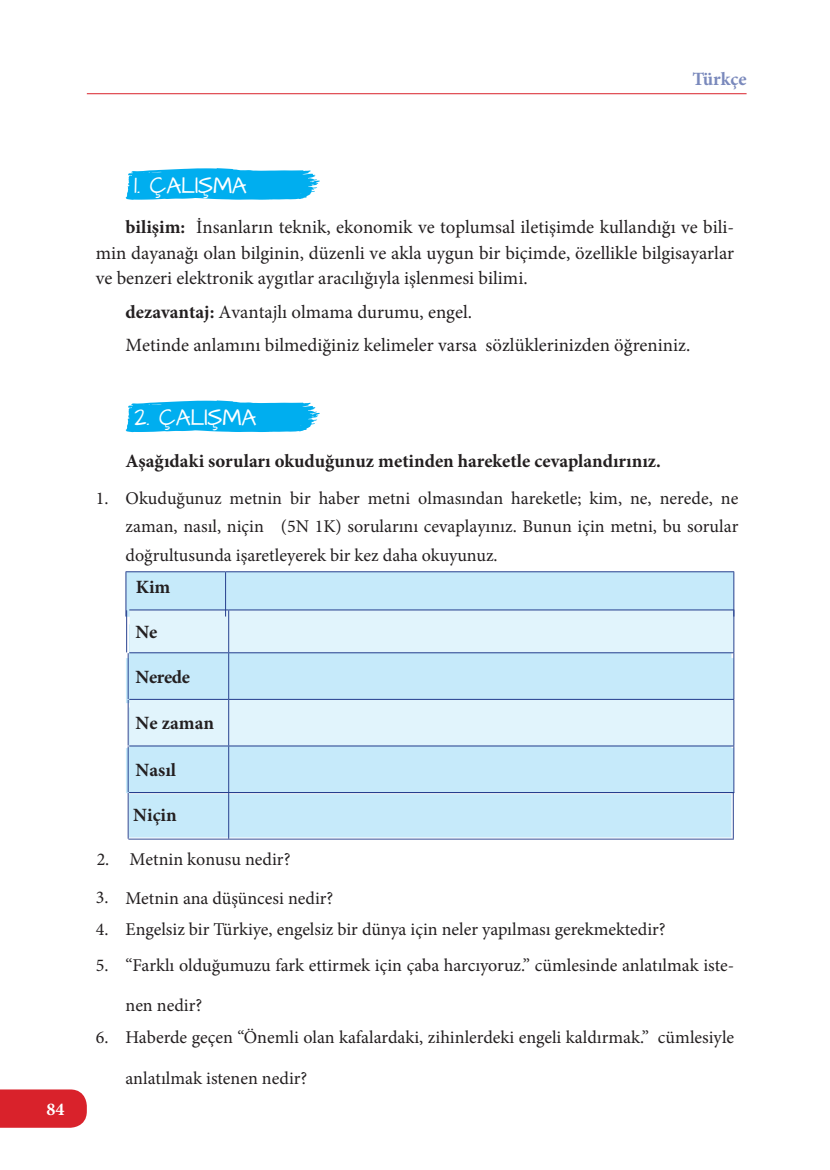
<style>
.page{position:relative;width:830px;height:1170px;background:#fff}
.page>*{position:absolute;margin:0;border:0;box-sizing:border-box;transform-origin:0 0}
.metin{font:18.75px/25.2px "Minion Pro";color:#231f20;text-align:justify}
.soru_bold{font:700 18.75px "Minion Pro";color:#231f20}
.t1{font:18.75px "Architects Daughter";color:#fff}
.t2{font:700 18.75px "Minion Pro";color:#7a89bc}
.noktalı_öncül{font:18px/28.5px "Minion Pro";color:#231f20;text-align:justify}
.t3{font:700 18px "Minion Pro";color:#fff}
.s1{font-weight:700}
</style>
<div class="page">
<div style="left:129px;top:793px;width:602px;height:44px;background:#c6eafa"></div>
<hr style="left:87px;top:93px;width:659px;height:1px;background:#d9222b">
<div style="left:0;top:1089px;width:87px;height:38px;background:#d9222b"></div>
<svg style="left:125px;top:168px;width:194px;height:32px;background:#22b8f1"></svg>
<svg style="left:125px;top:400px;width:194px;height:32px;background:#22b8f1"></svg>
<div style="left:126px;top:572px;width:607px;height:221px;background:#c6eafa"></div>
<svg style="left:130px;top:610px;width:603px;height:135px;background:#d6effa"></svg>
<hr style="left:125px;top:571px;width:100px;height:1px;background:#253f8e">
<hr style="left:125px;top:572px;width:1px;height:44px;background:#253f8e">
<hr style="left:225px;top:571px;width:508px;height:1px;background:#253f8e">
<hr style="left:225px;top:572px;width:1px;height:44px;background:#253f8e">
<hr style="left:733px;top:572px;width:1px;height:44px;background:#253f8e">
<hr style="left:129px;top:609px;width:99px;height:1px;background:#253f8e">
<hr style="left:126px;top:610px;width:1px;height:42px;background:#253f8e">
<hr style="left:228px;top:609px;width:505px;height:1px;background:#253f8e">
<hr style="left:228px;top:610px;width:1px;height:42px;background:#253f8e">
<hr style="left:733px;top:610px;width:1px;height:42px;background:#253f8e">
<hr style="left:129px;top:652px;width:99px;height:1px;background:#253f8e">
<hr style="left:128px;top:653px;width:1px;height:46px;background:#253f8e">
<hr style="left:228px;top:652px;width:505px;height:1px;background:#253f8e">
<hr style="left:228px;top:653px;width:1px;height:46px;background:#253f8e">
<hr style="left:733px;top:653px;width:1px;height:46px;background:#253f8e">
<hr style="left:129px;top:699px;width:99px;height:1px;background:#253f8e">
<hr style="left:128px;top:699px;width:1px;height:46px;background:#253f8e">
<hr style="left:228px;top:699px;width:505px;height:1px;background:#253f8e">
<hr style="left:228px;top:699px;width:1px;height:46px;background:#253f8e">
<hr style="left:733px;top:699px;width:1px;height:46px;background:#253f8e">
<hr style="left:129px;top:745px;width:99px;height:1px;background:#253f8e">
<hr style="left:128px;top:746px;width:1px;height:46px;background:#253f8e">
<hr style="left:228px;top:745px;width:505px;height:1px;background:#253f8e">
<hr style="left:228px;top:746px;width:1px;height:46px;background:#253f8e">
<hr style="left:733px;top:746px;width:1px;height:46px;background:#253f8e">
<hr style="left:129px;top:792px;width:99px;height:1px;background:#253f8e">
<hr style="left:228px;top:792px;width:505px;height:1px;background:#253f8e">
<hr style="left:128px;top:838px;width:605px;height:1px;background:#253f8e">
<hr style="left:128px;top:792px;width:1px;height:46px;background:#253f8e">
<hr style="left:732px;top:792px;width:1px;height:46px;background:#253f8e">
<hr style="left:228px;top:792px;width:1px;height:46px;background:#253f8e">
<p class="t2" style="left:692px;top:65px;width:56px">Türkçe</p>
<p class="t3" style="left:46px;top:1096px;width:20px">84</p>
<p class="t1" style="left:134px;top:172px;width:114px">1. ÇALIŞMA</p>
<p class="metin" style="left:96px;top:215px;width:639px;text-indent:30px"><span class="s1">bilişim:</span> İnsanların teknik, ekonomik ve toplumsal iletişimde kullandığı ve bili&shy;min dayanağı olan bilginin, düzenli ve akla uygun bir biçimde, özellikle bilgisayarlar ve benzeri elektronik aygıtlar aracılığıyla işlenmesi bilimi.</p>
<p class="metin" style="left:125px;top:299px;width:348px"><span class="s1">dezavantaj:</span> Avantajlı olmama durumu, engel.</p>
<p class="metin" style="left:125px;top:333px;width:566px">Metinde anlamını bilmediğiniz kelimeler varsa sözlüklerinizden öğreniniz.</p>
<p class="t1" style="left:134px;top:404px;width:124px">2. ÇALIŞMA</p>
<p class="soru_bold" style="left:125px;top:448px;width:536px">Aşağıdaki soruları okuduğunuz metinden hareketle cevaplandırınız.</p>
<p class="noktalı_öncül" style="left:125px;top:484px;width:614px;text-indent:-30px">1. Okuduğunuz metnin bir haber metni olmasından hareketle; kim, ne, nerede, ne zaman, nasıl, niçin (5N 1K) sorularını cevaplayınız. Bunun için metni, bu sorular doğrultusunda işaretleyerek bir kez daha okuyunuz.</p>
<p class="soru_bold" style="left:136px;top:573px;width:36px">Kim</p>
<p class="soru_bold" style="left:135px;top:618px;width:23px">Ne</p>
<p class="soru_bold" style="left:135px;top:663px;width:56px">Nerede</p>
<p class="soru_bold" style="left:135px;top:709px;width:80px">Ne zaman</p>
<p class="soru_bold" style="left:135px;top:756px;width:42px">Nasıl</p>
<p class="soru_bold" style="left:133px;top:801px;width:45px">Niçin</p>
<p class="noktalı_öncül" style="left:97px;top:845px;width:195px">2. Metnin konusu nedir?</p>
<p class="noktalı_öncül" style="left:96px;top:884px;width:239px">3. Metnin ana düşüncesi nedir?</p>
<p class="noktalı_öncül" style="left:96px;top:915px;width:571px">4. Engelsiz bir Türkiye, engelsiz bir dünya için neler yapılması gerekmektedir?</p>
<p class="noktalı_öncül" style="left:96px;top:950px;width:639px">5. “Farklı olduğumuzu fark ettirmek için çaba harcıyoruz.” cümlesinde anlatılmak iste-</p>
<p class="noktalı_öncül" style="left:125px;top:990px;width:78px">nen nedir?</p>
<p class="noktalı_öncül" style="left:96px;top:1023px;width:639px">6. Haberde geçen “Önemli olan kafalardaki, zihinlerdeki engeli kaldırmak.” cümlesiyle</p>
<p class="noktalı_öncül" style="left:125px;top:1063px;width:183px">anlatılmak istenen nedir?</p>
</div>
